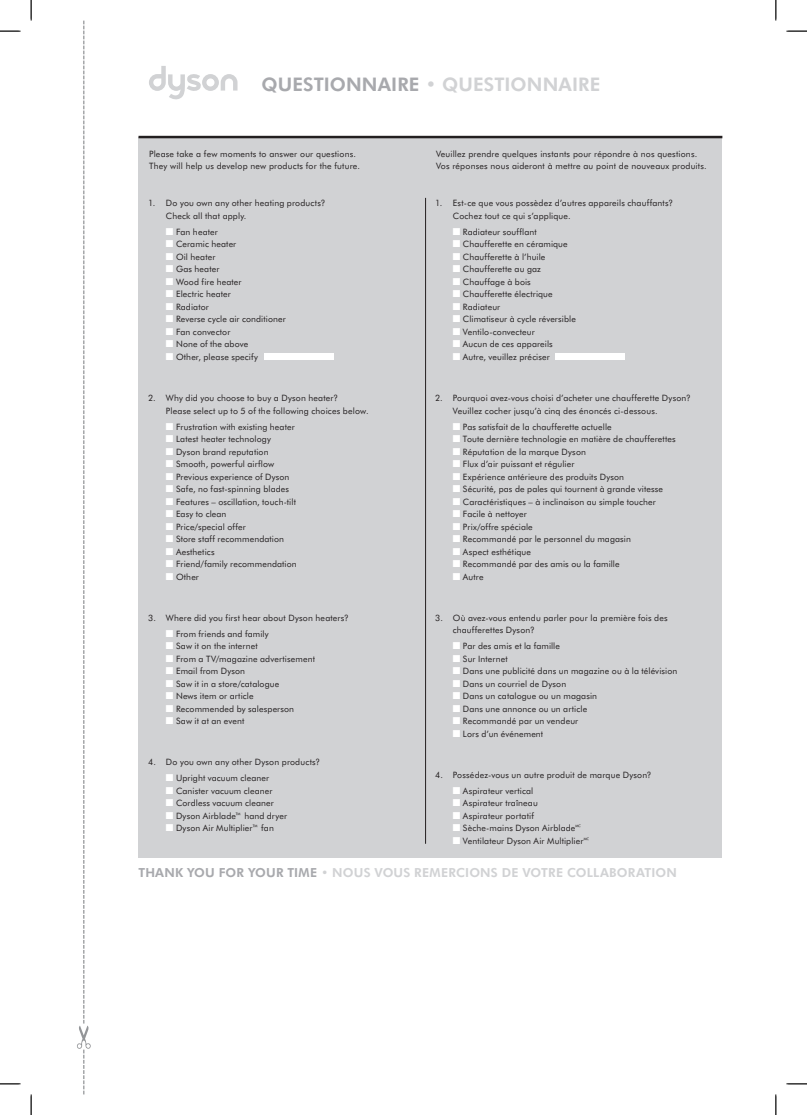
<style>
.page{position:relative;width:807px;height:1115px;background:#fff}
.page>*{position:absolute;margin:0;border:0;box-sizing:border-box;transform-origin:0 0}
.t1{font:800 18.75px "Futura BT";letter-spacing:.005em;color:#d1d2d4}
.t2{font:800 12.5px "Futura BT";letter-spacing:.015em;color:#d1d2d4}
.t3{font:8.75px/12.5px "Futura BT";letter-spacing:.015em;color:#231f20}
.s1{color:#a8a9ad}
.s2{color:#fff}
</style>
<div class="page">
<svg style="left:77px;top:21px;width:14px;height:1073px"></svg>
<svg style="left:149px;top:66px;width:88px;height:34px"></svg>
<div style="left:138px;top:137px;width:584px;height:721px;background:#d1d2d4"></div>
<hr style="left:138px;top:136px;width:584px;height:2px;background:#231f20">
<hr style="left:425px;top:198px;width:1px;height:646px;background:#231f20">
<svg style="left:30px;top:0;width:2px;height:21px"></svg>
<svg style="left:775px;top:0;width:1px;height:21px"></svg>
<svg style="left:786px;top:30px;width:20px;height:2px"></svg>
<svg style="left:786px;top:1083px;width:20px;height:1px"></svg>
<svg style="left:775px;top:1094px;width:1px;height:21px"></svg>
<svg style="left:30px;top:1094px;width:2px;height:21px"></svg>
<svg style="left:0;top:1083px;width:21px;height:1px"></svg>
<svg style="left:0;top:30px;width:21px;height:2px"></svg>
<h1 class="t1" style="left:261px;top:71px;width:340px"><span class="s1">QUESTIONNAIRE</span> • QUESTIONNAIRE</h1>
<p class="t3" style="left:149px;top:147px;width:212px">Please take a few moments to answer our questions.<br>They will help us develop new products for the future.</p>
<p class="t3" style="left:436px;top:147px;width:272px">Veuillez prendre quelques instants pour répondre à nos questions.<br>Vos réponses nous aideront à mettre au point de nouveaux produits.</p>
<p class="t3" style="left:166px;top:197px;width:161px;text-indent:-18px">1. Do you own any other heating products?<br>Check all that apply.</p>
<p class="t3" style="left:166px;top:225px;width:53px"><span class="s2">■</span> Fan heater</p>
<p class="t3" style="left:166px;top:238px;width:72px"><span class="s2">■</span> Ceramic heater</p>
<p class="t3" style="left:166px;top:250px;width:51px"><span class="s2">■</span> Oil heater</p>
<p class="t3" style="left:166px;top:263px;width:55px"><span class="s2">■</span> Gas heater</p>
<p class="t3" style="left:166px;top:275px;width:77px"><span class="s2">■</span> Wood fire heater</p>
<p class="t3" style="left:166px;top:288px;width:67px"><span class="s2">■</span> Electric heater</p>
<p class="t3" style="left:166px;top:300px;width:44px"><span class="s2">■</span> Radiator</p>
<p class="t3" style="left:166px;top:313px;width:121px"><span class="s2">■</span> Reverse cycle air conditioner</p>
<p class="t3" style="left:166px;top:325px;width:66px"><span class="s2">■</span> Fan convector</p>
<p class="t3" style="left:166px;top:338px;width:84px"><span class="s2">■</span> None of the above</p>
<p class="t3" style="left:166px;top:350px;width:172px"><span class="s2">■</span> Other, please specify <span class="s2">■</span></p>
<p class="t3" style="left:166px;top:391px;width:204px;text-indent:-18px">2. Why did you choose to buy a Dyson heater?<br>Please select up to 5 of the following choices below.</p>
<p class="t3" style="left:166px;top:420px;width:130px"><span class="s2">■</span> Frustration with existing heater</p>
<p class="t3" style="left:166px;top:432px;width:106px"><span class="s2">■</span> Latest heater technology</p>
<p class="t3" style="left:166px;top:445px;width:104px"><span class="s2">■</span> Dyson brand reputation</p>
<p class="t3" style="left:166px;top:457px;width:110px"><span class="s2">■</span> Smooth, powerful airflow</p>
<p class="t3" style="left:166px;top:470px;width:125px"><span class="s2">■</span> Previous experience of Dyson</p>
<p class="t3" style="left:166px;top:482px;width:125px"><span class="s2">■</span> Safe, no fast-spinning blades</p>
<p class="t3" style="left:166px;top:495px;width:131px"><span class="s2">■</span> Features – oscillation, touch-tilt</p>
<p class="t3" style="left:166px;top:507px;width:62px"><span class="s2">■</span> Easy to clean</p>
<p class="t3" style="left:166px;top:520px;width:81px"><span class="s2">■</span> Price/special offer</p>
<p class="t3" style="left:166px;top:532px;width:120px"><span class="s2">■</span> Store staff recommendation</p>
<p class="t3" style="left:166px;top:545px;width:50px"><span class="s2">■</span> Aesthetics</p>
<p class="t3" style="left:166px;top:557px;width:132px"><span class="s2">■</span> Friend/family recommendation</p>
<p class="t3" style="left:166px;top:570px;width:35px"><span class="s2">■</span> Other</p>
<p class="t3" style="left:148px;top:611px;width:202px">3. Where did you first hear about Dyson heaters?</p>
<p class="t3" style="left:166px;top:627px;width:104px"><span class="s2">■</span> From friends and family</p>
<p class="t3" style="left:166px;top:639px;width:93px"><span class="s2">■</span> Saw it on the internet</p>
<p class="t3" style="left:166px;top:652px;width:150px"><span class="s2">■</span> From a TV/magazine advertisement</p>
<p class="t3" style="left:166px;top:664px;width:81px"><span class="s2">■</span> Email from Dyson</p>
<p class="t3" style="left:166px;top:677px;width:115px"><span class="s2">■</span> Saw it in a store/catalogue</p>
<p class="t3" style="left:166px;top:689px;width:89px"><span class="s2">■</span> News item or article</p>
<p class="t3" style="left:166px;top:702px;width:130px"><span class="s2">■</span> Recommended by salesperson</p>
<p class="t3" style="left:166px;top:714px;width:80px"><span class="s2">■</span> Saw it at an event</p>
<p class="t3" style="left:148px;top:755px;width:173px">4. Do you own any other Dyson products?</p>
<p class="t3" style="left:166px;top:772px;width:105px"><span class="s2">■</span> Upright vacuum cleaner</p>
<p class="t3" style="left:166px;top:784px;width:108px"><span class="s2">■</span> Canister vacuum cleaner</p>
<p class="t3" style="left:166px;top:797px;width:109px"><span class="s2">■</span> Cordless vacuum cleaner</p>
<p class="t3" style="left:166px;top:809px;width:123px"><span class="s2">■</span> Dyson Airblade™ hand dryer</p>
<p class="t3" style="left:166px;top:822px;width:109px"><span class="s2">■</span> Dyson Air Multiplier™ fan</p>
<p class="t3" style="left:453px;top:197px;width:222px;text-indent:-18px">1. Est-ce que vous possèdez d’autres appareils chauffants?<br>Cochez tout ce qui s’applique.</p>
<p class="t3" style="left:453px;top:225px;width:85px"><span class="s2">■</span> Radiateur soufflant</p>
<p class="t3" style="left:453px;top:238px;width:116px"><span class="s2">■</span> Chaufferette en céramique</p>
<p class="t3" style="left:453px;top:250px;width:94px"><span class="s2">■</span> Chaufferette à l’huile</p>
<p class="t3" style="left:453px;top:263px;width:90px"><span class="s2">■</span> Chaufferette au gaz</p>
<p class="t3" style="left:453px;top:275px;width:79px"><span class="s2">■</span> Chauffage à bois</p>
<p class="t3" style="left:453px;top:288px;width:101px"><span class="s2">■</span> Chaufferette électrique</p>
<p class="t3" style="left:453px;top:300px;width:49px"><span class="s2">■</span> Radiateur</p>
<p class="t3" style="left:453px;top:313px;width:124px"><span class="s2">■</span> Climatiseur à cycle réversible</p>
<p class="t3" style="left:453px;top:325px;width:83px"><span class="s2">■</span> Ventilo-convecteur</p>
<p class="t3" style="left:453px;top:338px;width:101px"><span class="s2">■</span> Aucun de ces appareils</p>
<p class="t3" style="left:453px;top:350px;width:177px"><span class="s2">■</span> Autre, veuillez préciser <span class="s2">■</span></p>
<p class="t3" style="left:453px;top:391px;width:239px;text-indent:-18px">2. Pourquoi avez-vous choisi d’acheter une chaufferette Dyson?<br>Veuillez cocher jusqu’à cinq des énoncés ci-dessous.</p>
<p class="t3" style="left:453px;top:420px;width:160px"><span class="s2">■</span> Pas satisfait de la chaufferette actuelle</p>
<p class="t3" style="left:453px;top:432px;width:224px"><span class="s2">■</span> Toute dernière technologie en matière de chaufferettes</p>
<p class="t3" style="left:453px;top:445px;width:135px"><span class="s2">■</span> Réputation de la marque Dyson</p>
<p class="t3" style="left:453px;top:457px;width:123px"><span class="s2">■</span> Flux d’air puissant et régulier</p>
<p class="t3" style="left:453px;top:470px;width:173px"><span class="s2">■</span> Expérience antérieure des produits Dyson</p>
<p class="t3" style="left:453px;top:482px;width:212px"><span class="s2">■</span> Sécurité, pas de pales qui tournent à grande vitesse</p>
<p class="t3" style="left:453px;top:495px;width:204px"><span class="s2">■</span> Caractéristiques – à inclinaison au simple toucher</p>
<p class="t3" style="left:453px;top:507px;width:75px"><span class="s2">■</span> Facile à nettoyer</p>
<p class="t3" style="left:453px;top:520px;width:81px"><span class="s2">■</span> Prix/offre spéciale</p>
<p class="t3" style="left:453px;top:532px;width:179px"><span class="s2">■</span> Recommandé par le personnel du magasin</p>
<p class="t3" style="left:453px;top:545px;width:80px"><span class="s2">■</span> Aspect esthétique</p>
<p class="t3" style="left:453px;top:557px;width:168px"><span class="s2">■</span> Recommandé par des amis ou la famille</p>
<p class="t3" style="left:453px;top:570px;width:32px"><span class="s2">■</span> Autre</p>
<p class="t3" style="left:453px;top:611px;width:216px;text-indent:-18px">3. Où avez-vous entendu parler pour la première fois des chaufferettes Dyson?</p>
<p class="t3" style="left:453px;top:639px;width:109px"><span class="s2">■</span> Par des amis et la famille</p>
<p class="t3" style="left:453px;top:652px;width:56px"><span class="s2">■</span> Sur Internet</p>
<p class="t3" style="left:453px;top:664px;width:226px"><span class="s2">■</span> Dans une publicité dans un magazine ou à la télévision</p>
<p class="t3" style="left:453px;top:677px;width:115px"><span class="s2">■</span> Dans un courriel de Dyson</p>
<p class="t3" style="left:453px;top:689px;width:146px"><span class="s2">■</span> Dans un catalogue ou un magasin</p>
<p class="t3" style="left:453px;top:702px;width:136px"><span class="s2">■</span> Dans une annonce ou un article</p>
<p class="t3" style="left:453px;top:714px;width:127px"><span class="s2">■</span> Recommandé par un vendeur</p>
<p class="t3" style="left:453px;top:727px;width:92px"><span class="s2">■</span> Lors d’un événement</p>
<p class="t3" style="left:435px;top:768px;width:218px">4. Possédez-vous un autre produit de marque Dyson?</p>
<p class="t3" style="left:453px;top:784px;width:82px"><span class="s2">■</span> Aspirateur vertical</p>
<p class="t3" style="left:453px;top:797px;width:86px"><span class="s2">■</span> Aspirateur traîneau</p>
<p class="t3" style="left:453px;top:809px;width:82px"><span class="s2">■</span> Aspirateur portatif</p>
<p class="t3" style="left:453px;top:822px;width:130px"><span class="s2">■</span> Sèche-mains Dyson Airblade¬</p>
<p class="t3" style="left:453px;top:834px;width:138px"><span class="s2">■</span> Ventilateur Dyson Air Multiplier¬</p>
<h2 class="t2" style="left:138px;top:864px;width:540px"><span class="s1">THANK YOU FOR YOUR TIME</span> • NOUS VOUS REMERCIONS DE VOTRE COLLABORATION</h2>
</div>
